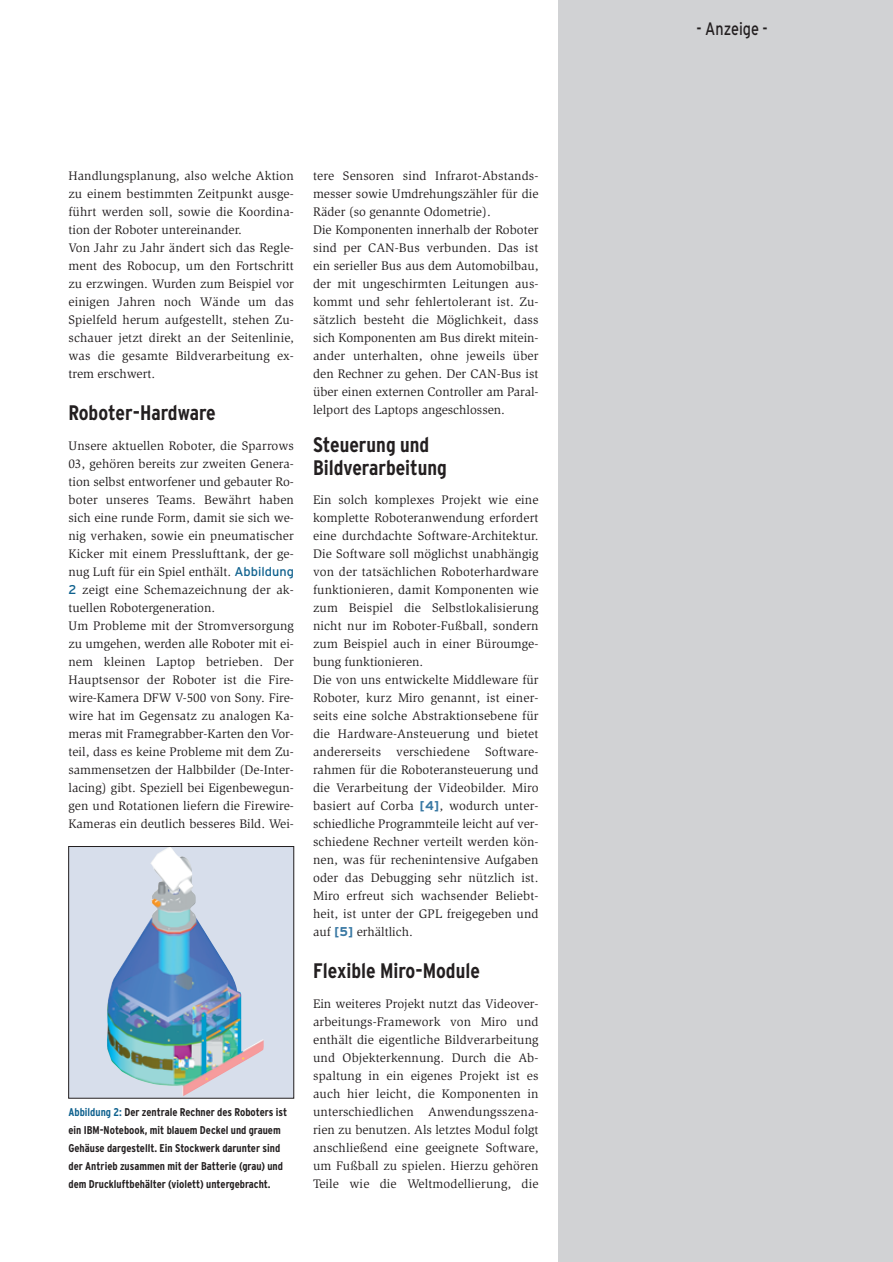
<style>
.page{position:relative;width:893px;height:1262px;background:#fff}
.page>*{position:absolute;margin:0;border:0;box-sizing:border-box;transform-origin:0 0}
.t1{font:700 condensed 21px/22.5px "Interstate";color:#231f20}
.t2{font:18px "Interstate";color:#231f20;scale:.8 1}
.t3{font:12.75px/18px "Slimbach";letter-spacing:.01em;color:#231f20}
.t4{font:700 condensed 11.25px/18px "Interstate";color:#231f20}
.s1{font-family:"Interstate";color:#0f618e}
.s2{color:#0f618e}
.s3{font-family:"Interstate";font-weight:700;color:#3978a3}
</style>
<div class="page">
<div style="left:557px;top:0;width:335px;height:1261px;background:#d1d2d4"></div>
<div style="left:69px;top:846px;width:225px;height:252px;background:#d7deeb"></div>
<img style="left:107px;top:848px;width:157px;height:248px">
<div style="left:68px;top:846px;width:226px;height:252px;border:1px solid #231f20"></div>
<p class="t3" style="left:68px;top:168px;width:227px">Handlungsplanung, also welche Aktion zu einem bestimmten Zeitpunkt ausge&shy;führt werden soll, sowie die Koordina&shy;tion der Roboter untereinander.<br>Von Jahr zu Jahr ändert sich das Regle&shy;ment des Robocup, um den Fortschritt zu erzwingen. Wurden zum Beispiel vor einigen Jahren noch Wände um das Spielfeld herum aufgestellt, stehen Zu&shy;schauer jetzt direkt an der Seitenlinie, was die gesamte Bildverarbeitung ex&shy;trem erschwert.</p>
<h1 class="t1" style="left:68px;top:403px;width:149px">Roboter-Hardware</h1>
<p class="t3" style="left:68px;top:438px;width:227px">Unsere aktuellen Roboter, die Sparrows 03, gehören bereits zur zweiten Genera&shy;tion selbst entworfener und gebauter Ro&shy;boter unseres Teams. Bewährt haben sich eine runde Form, damit sie sich we&shy;nig verhaken, sowie ein pneumatischer Kicker mit einem Presslufttank, der ge&shy;nug Luft für ein Spiel enthält. <span class="s1">Abbildung 2</span> zeigt eine Schemazeichnung der ak&shy;tuellen Robotergeneration.<br>Um Probleme mit der Stromversorgung zu umgehen, werden alle Roboter mit ei&shy;nem kleinen Laptop betrieben. Der Hauptsensor der Roboter ist die Fire&shy;wire-Kamera DFW V-500 von Sony. Fire&shy;wire hat im Gegensatz zu analogen Ka&shy;meras mit Framegrabber-Karten den Vor&shy;teil, dass es keine Probleme mit dem Zu&shy;sammensetzen der Halbbilder (De-Inter&shy;lacing) gibt. Speziell bei Eigenbewegun&shy;gen und Rotationen liefern die Firewire-Kameras ein deutlich besseres Bild. Wei-</p>
<p class="t4" style="left:68px;top:1104px;width:220px"><span class="s2">Abbildung 2:</span> Der zentrale Rechner des Roboters ist ein IBM-Notebook, mit blauem Deckel und grauem Gehäuse dargestellt. Ein Stockwerk darunter sind der Antrieb zusammen mit der Batterie (grau) und dem Druckluftbehälter (violett) untergebracht.</p>
<p class="t3" style="left:313px;top:168px;width:227px">tere Sensoren sind Infrarot-Abstands&shy;messer sowie Umdrehungszähler für die Räder (so genannte Odometrie).<br>Die Komponenten innerhalb der Roboter sind per CAN-Bus verbunden. Das ist ein serieller Bus aus dem Automobilbau, der mit ungeschirmten Leitungen aus&shy;kommt und sehr fehlertolerant ist. Zu&shy;sätzlich besteht die Möglichkeit, dass sich Komponenten am Bus direkt mitein&shy;ander unterhalten, ohne jeweils über den Rechner zu gehen. Der CAN-Bus ist über einen externen Controller am Paral&shy;lelport des Laptops angeschlossen.</p>
<h1 class="t1" style="left:313px;top:435px;width:135px">Steuerung und<br>Bildverarbeitung</h1>
<p class="t3" style="left:313px;top:492px;width:227px">Ein solch komplexes Projekt wie eine komplette Roboteranwendung erfordert eine durchdachte Software-Architektur.<br>Die Software soll möglichst unabhängig von der tatsächlichen Roboterhardware funktionieren, damit Komponenten wie zum Beispiel die Selbstlokalisierung nicht nur im Roboter-Fußball, sondern zum Beispiel auch in einer Büroumge&shy;bung funktionieren.<br>Die von uns entwickelte Middleware für Roboter, kurz Miro genannt, ist einer&shy;seits eine solche Abstraktionsebene für die Hardware-Ansteuerung und bietet andererseits verschiedene Software&shy;rahmen für die Roboteransteuerung und die Verarbeitung der Videobilder. Miro basiert auf Corba <span class="s3">[4]</span>, wodurch unter&shy;schiedliche Programmteile leicht auf ver&shy;schiedene Rechner verteilt werden kön&shy;nen, was für rechenintensive Aufgaben oder das Debugging sehr nützlich ist.<br>Miro erfreut sich wachsender Beliebt&shy;heit, ist unter der GPL freigegeben und auf <span class="s3">[5]</span> erhältlich.</p>
<h1 class="t1" style="left:313px;top:961px;width:168px">Flexible Miro-Module</h1>
<p class="t3" style="left:313px;top:996px;width:227px;text-align:justify">Ein weiteres Projekt nutzt das Videover&shy;arbeitungs-Framework von Miro und enthält die eigentliche Bildverarbeitung und Objekterkennung. Durch die Ab&shy;spaltung in ein eigenes Projekt ist es auch hier leicht, die Komponenten in unterschiedlichen Anwendungsszena&shy;rien zu benutzen. Als letztes Modul folgt anschließend eine geeignete Software, um Fußball zu spielen. Hierzu gehören Teile wie die Weltmodellierung, die</p>
<h2 class="t2" style="left:696px;top:22px;width:90px">- Anzeige -</h2>
</div>
